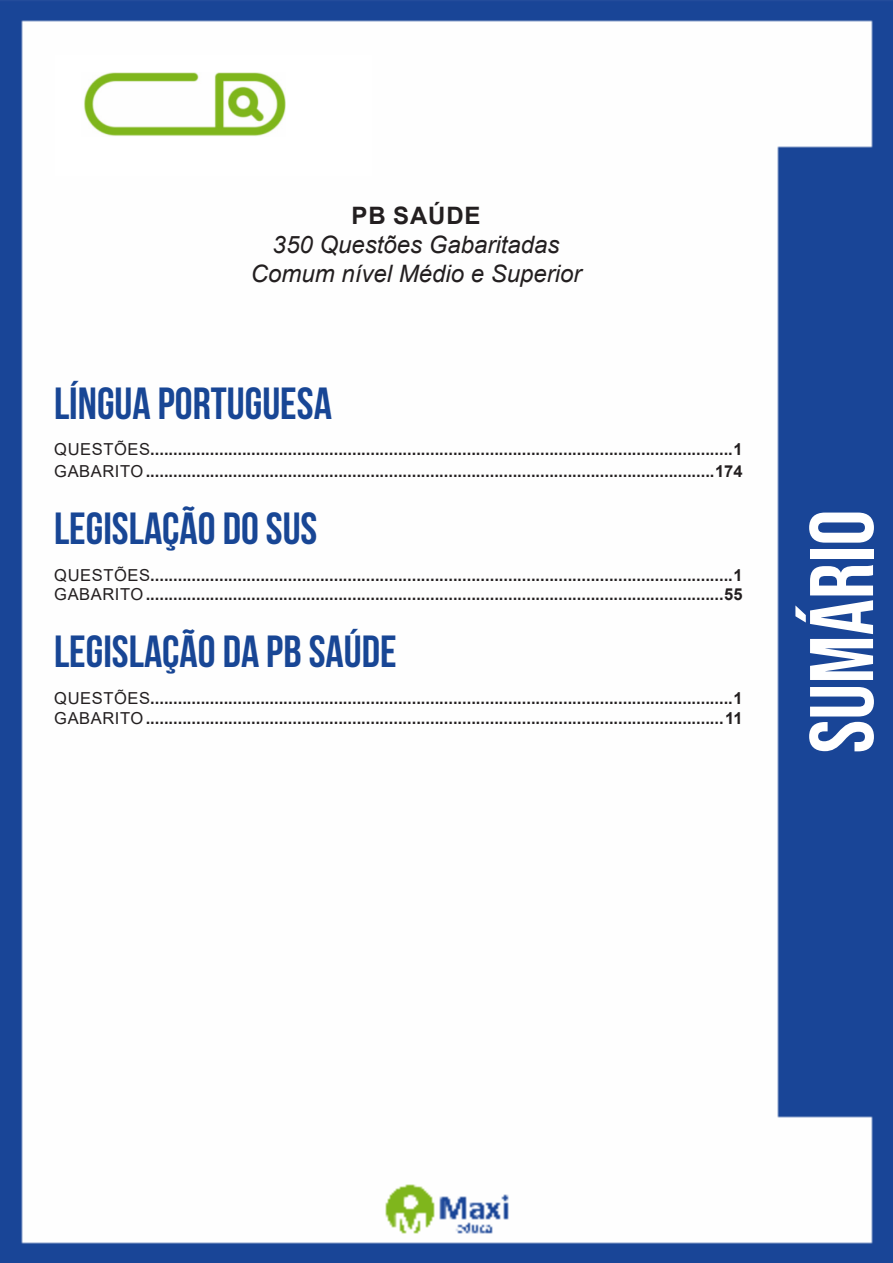
<style>
.page{position:relative;width:893px;height:1263px;background:#fff}
.page>*{position:absolute;margin:0;border:0;box-sizing:border-box;transform-origin:0 0}
.t1{font:90px "Bebas Neue";color:#fff}
.t2{font:700 45px "Bebas Neue";color:#184695}
.t3{font:italic 24px "Arial";color:#231f20}
.t4{font:700 24px "Arial";letter-spacing:.035em;color:#231f20}
.t5{font:700 16.5px "Arial";color:#231f20}
.s1{font-weight:400}
</style>
<div class="page">
<img style="left:0;top:0;width:893px;height:1263px">
<div style="left:55px;top:55px;width:317px;height:121px;background:#fff"></div>
<img style="left:84px;top:72px;width:201px;height:64px">
<p class="t4" style="left:352px;top:199px;width:131px">PB SAÚDE</p>
<p class="t3" style="left:273px;top:229px;width:288px">350 Questões Gabaritadas</p>
<p class="t3" style="left:251px;top:258px;width:332px">Comum nível Médio e Superior</p>
<p class="t2" style="left:54px;top:378px;width:279px">LÍNGUA PORTUGUESA</p>
<p class="t5" style="left:54px;top:438px;width:690px"><span class="s1">QUESTÕES</span>...............................................................................................................................1</p>
<p class="t5" style="left:54px;top:460px;width:690px"><span class="s1">GABARITO</span>............................................................................................................................174</p>
<p class="t2" style="left:54px;top:503px;width:265px">LEGISLAÇÃO DO SUS</p>
<p class="t5" style="left:54px;top:563px;width:690px"><span class="s1">QUESTÕES</span>...............................................................................................................................1</p>
<p class="t5" style="left:54px;top:583px;width:690px"><span class="s1">GABARITO</span>..............................................................................................................................55</p>
<p class="t2" style="left:54px;top:627px;width:344px">LEGISLAÇÃO DA PB SAÚDE</p>
<p class="t5" style="left:54px;top:686px;width:690px"><span class="s1">QUESTÕES</span>...............................................................................................................................1</p>
<p class="t5" style="left:54px;top:706px;width:690px"><span class="s1">GABARITO</span>..............................................................................................................................11</p>
<h1 class="t1" style="left:791px;top:753px;width:245px;rotate:-90deg">sumário</h1>
</div>
